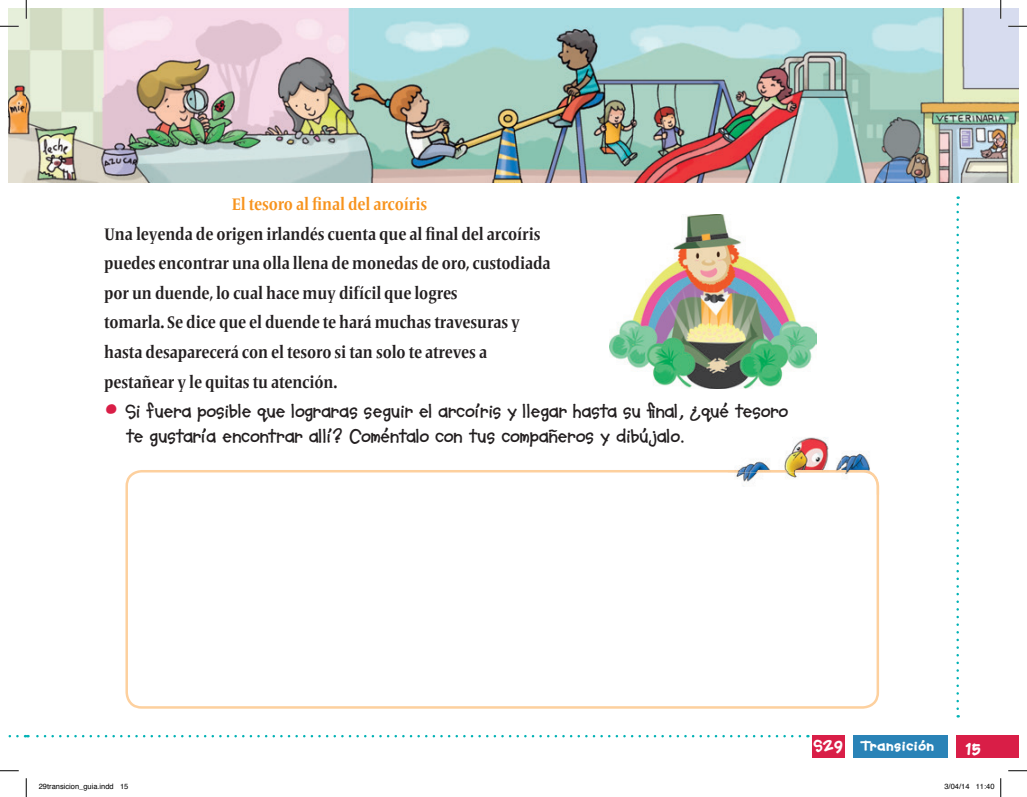
<style>
.page{position:relative;width:1027px;height:797px;background:#fff}
.page>*{position:absolute;margin:0;border:0;box-sizing:border-box;transform-origin:0 0}
.t1{font:700 20px/25px "Soupbone OT";letter-spacing:-.005em;color:#231f20}
.t2{font:700 condensed 17.5px/29.6px "Frutiger Serif LT Pro";letter-spacing:-.005em;color:#231f20}
.t3{font:700 condensed 17.5px "Frutiger Serif LT Pro";letter-spacing:-.005em;color:#f7931d}
.t4{font:800 17.5px "Soupbone OT";color:#fff}
.t5{font:800 15px "Soupbone OT";letter-spacing:.02em;color:#fff;scale:1.1 1}
.t6{font:7.5px "Helvetica";color:#000}
.s1{color:#d91e47}
.s2{font-size:17.5px}
</style>
<div class="page">
<img style="left:9px;top:9px;width:1009px;height:173px">
<svg style="left:125px;top:470px;width:754px;height:238px"></svg>
<img style="left:739px;top:437px;width:131px;height:33px">
<img style="left:728px;top:470px;width:151px;height:25px">
<div style="left:956px;top:735px;width:62px;height:22px;background:#d91e47"></div>
<svg style="left:956px;top:196px;width:3px;height:512px"></svg>
<svg style="left:25px;top:735px;width:775px;height:2px"></svg>
<div style="left:853px;top:735px;width:95px;height:22px;background:#2a83b7"></div>
<div style="left:812px;top:735px;width:32px;height:22px;background:#d91e47"></div>
<img style="left:609px;top:214px;width:207px;height:175px">
<svg style="left:0;top:25px;width:19px;height:2px"></svg>
<svg style="left:1008px;top:25px;width:19px;height:2px"></svg>
<svg style="left:0;top:770px;width:19px;height:1px"></svg>
<svg style="left:1008px;top:770px;width:19px;height:1px"></svg>
<svg style="left:25px;top:0;width:2px;height:19px"></svg>
<svg style="left:25px;top:778px;width:2px;height:19px"></svg>
<svg style="left:1000px;top:0;width:1px;height:19px"></svg>
<svg style="left:1000px;top:778px;width:1px;height:19px"></svg>
<p class="t3" style="left:232px;top:194px;width:197px">El tesoro al final del arcoíris</p>
<p class="t2" style="left:104px;top:219px;width:448px">Una leyenda de origen irlandés cuenta que al final del arcoíris puedes encontrar una olla llena de monedas de oro, custodiada por un duende, lo cual hace muy difícil que logres<br>tomarla. Se dice que el duende te hará muchas travesuras y hasta desaparecerá con el tesoro si tan solo te atreves a pestañear y le quitas tu atención.</p>
<p class="t1" style="left:125px;top:398px;width:664px;text-indent:-21px"><span class="s1">•</span> Si fuera posible que lograras seguir el arcoíris y llegar hasta su final, ¿qué tesoro te gustaría encontrar allí? Coméntalo con tus compañeros y dibújalo.</p>
<p class="t5" style="left:813px;top:737px;width:112px"><span class="s2">S29</span> Transición</p>
<p class="t4" style="left:965px;top:737px;width:17px">15</p>
<p class="t6" style="left:39px;top:781px;width:91px">29transicion_guia.indd 15</p>
<p class="t6" style="left:944px;top:781px;width:52px">3/04/14 11:40</p>
</div>
